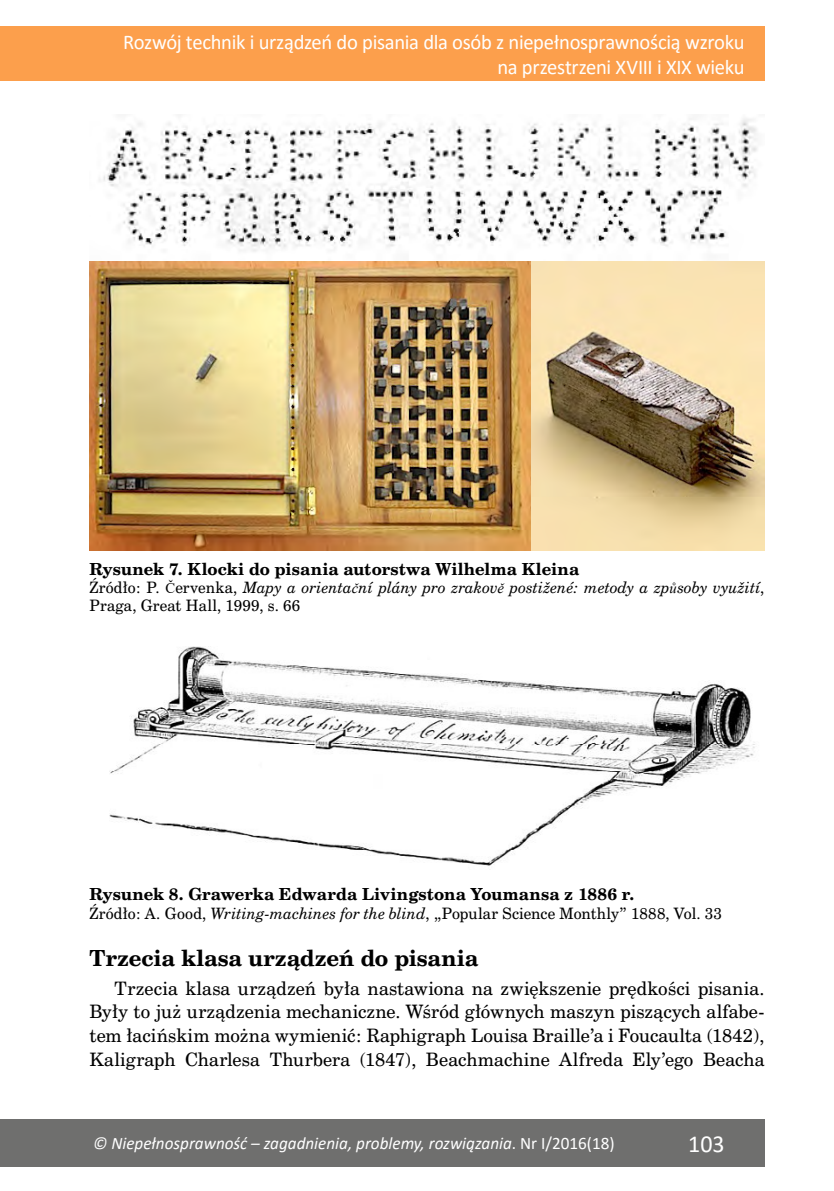
<style>
.page{position:relative;width:834px;height:1191px;background:#fff}
.page>*{position:absolute;margin:0;border:0;box-sizing:border-box;transform-origin:0 0}
.t1{font:24.5px "Calibri";color:#fff}
.t2{font:21px/25.4px "Calibri";letter-spacing:-.015em;color:#fff;text-align:right}
._00_podtytul_1{font:700 21px "Cent Schbook PL";color:#000}
._00_tekst{font:17.5px/23.6px "Cent Schbook PL";letter-spacing:.01em;color:#000;text-align:justify}
.t3{font:italic 17.5px "Calibri";color:#fff}
.Opis_rys_tab{font:700 15.75px "Cent Schbook PL";letter-spacing:.01em;color:#000}
.zrodlo{font:italic 14.88px/18.4px "Cent Schbook PL";letter-spacing:.01em;color:#000}
.zrodlo-2{font:14.88px "Cent Schbook PL";letter-spacing:.01em;color:#000}
.s1{font-style:normal}
.s2{font-family:"Times New Roman";font-style:normal}
.s3{font-family:"Times New Roman"}
.s4{font-style:italic}
</style>
<div class="page">
<div style="left:0;top:1119px;width:764px;height:47px;background:#6f6f6e"></div>
<div style="left:0;top:26px;width:764px;height:55px;background:#fc9f4c"></div>
<img style="left:89px;top:118px;width:675px;height:433px">
<img style="left:109px;top:646px;width:646px;height:220px">
<p class="t2" style="left:123px;top:29px;width:623px">Rozwój technik i urządzeń do pisania dla osób z niepełnosprawnością wzroku na przestrzeni XVIII i XIX wieku</p>
<p class="Opis_rys_tab" style="left:89px;top:558px;width:491px">Rysunek 7. Klocki do pisania autorstwa Wilhelma Kleina</p>
<p class="zrodlo" style="left:89px;top:578px;width:676px"><span class="s1">Źródło: P.</span> <span class="s2">Č</span><span class="s1">ervenka,</span> Mapy a orienta<span class="s3">č</span>ní plány pro zrakov<span class="s3">ě</span> postižené: metody a zp<span class="s3">ů</span>soby využití<span class="s1">,<br>Praga, Great Hall, 1999, s. 66</span></p>
<p class="Opis_rys_tab" style="left:89px;top:884px;width:546px">Rysunek 8. Grawerka Edwarda Livingstona Youmansa z 1886 r.</p>
<p class="zrodlo-2" style="left:89px;top:903px;width:634px">Źródło: A. Good, <span class="s4">Writing-machines for the blind</span>, „Popular Science Monthly” 1888, Vol. 33</p>
<h2 class="_00_podtytul_1" style="left:89px;top:944px;width:390px">Trzecia klasa urządzeń do pisania</h2>
<p class="_00_tekst" style="left:89px;top:976px;width:676px;text-indent:25px">Trzecia klasa urządzeń była nastawiona na zwiększenie prędkości pisania.<br>Były to już urządzenia mechaniczne. Wśród głównych maszyn piszących alfabe&shy;tem łacińskim można wymienić: Raphigraph Louisa Braille’a i Foucaulta (1842), Kaligraph Charlesa Thurbera (1847), Beachmachine Alfreda Ely’ego Beacha</p>
<p class="t3" style="left:93px;top:1131px;width:523px">© Niepełnosprawność – zagadnienia, problemy, rozwiązania<span class="s1">. Nr I/2016(18)</span></p>
<h1 class="t1" style="left:688px;top:1126px;width:38px">103</h1>
</div>
